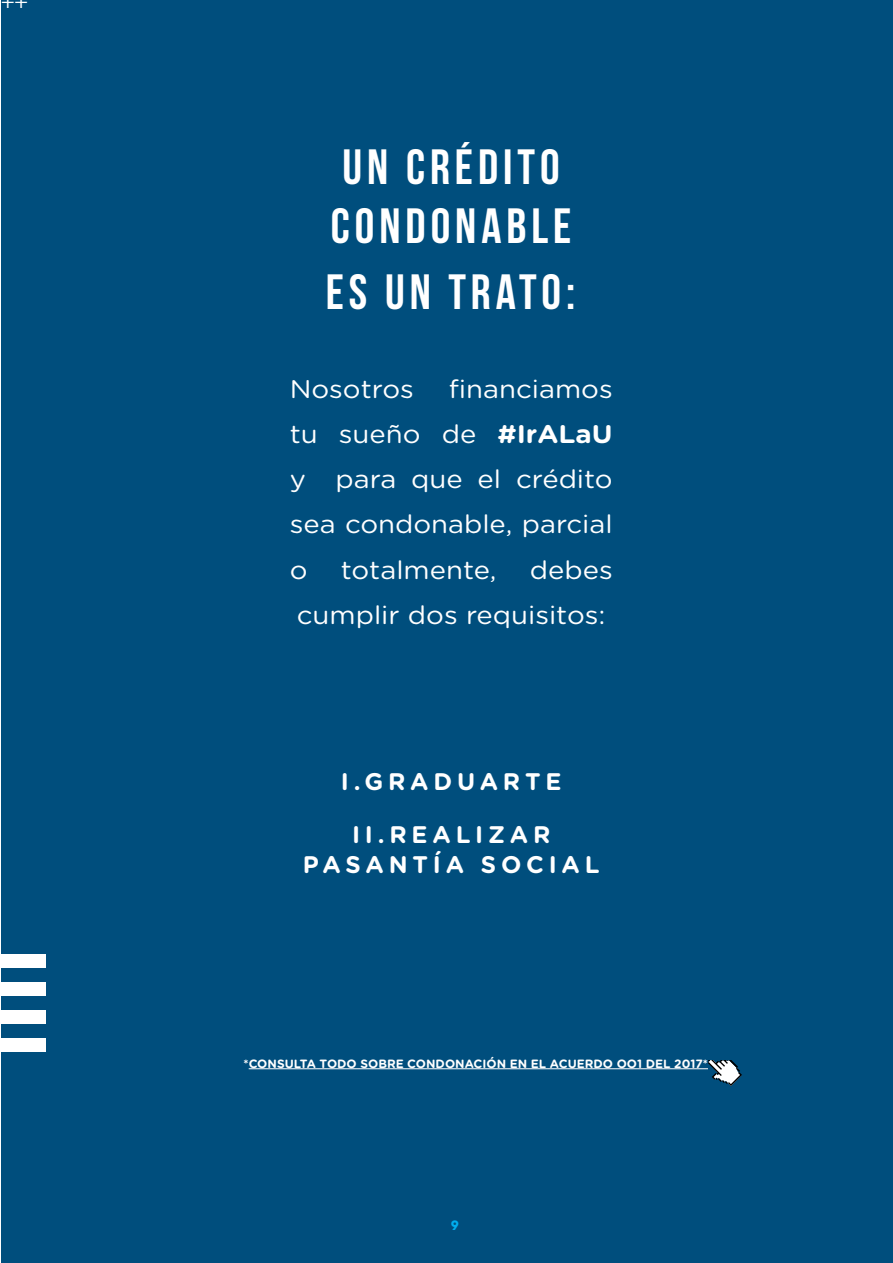
<style>
.page{position:relative;width:893px;height:1263px;background:#fff}
.page>*{position:absolute;margin:0;border:0;box-sizing:border-box;transform-origin:0 0}
.t1{font:49.5px/59.4px "Bebas Neue";letter-spacing:.1em;color:#fff}
.t2{font:25.5px/45px "Gotham Rounded";color:#fff;text-align:justify;scale:1.08 1}
.t3{font:700 24px/52.5px "Gotham Rounded";letter-spacing:.2em;color:#fff;text-align:center}
.t4{font:21px "Myriad Pro";color:#fff;scale:1.08 1}
.t5{font:800 13.5px "Gilroy";color:#00aeef}
.t6{font:700 12px "Gotham Rounded";color:#fff}
.s1{font-weight:700}
</style>
<div class="page">
<div style="left:1px;top:0;width:892px;height:1263px;background:#004e7d"></div>
<div style="left:0;top:954px;width:45px;height:14px;background:#fff"></div>
<div style="left:0;top:982px;width:45px;height:14px;background:#fff"></div>
<div style="left:0;top:1010px;width:45px;height:13px;background:#fff"></div>
<div style="left:0;top:1038px;width:45px;height:13px;background:#fff"></div>
<hr style="left:249px;top:1068px;width:459px;height:1px;background:#fff">
<svg style="left:708px;top:1060px;width:34px;height:26px"></svg>
<p class="t4" style="left:1px;top:-12px;width:27px">++</p>
<h1 class="t1" style="left:331px;top:137px;width:242px">UN CRÉDITO<br>CONDONABLE</h1>
<h1 class="t1" style="left:326px;top:261px;width:251px">ES UN TRATO:</h1>
<p class="t2" style="left:290px;top:366px;width:301px;text-indent:159px">financiamos tu sueño de <span class="s1">#IrALaU </span>y para que el crédito sea condonable, parcial o</p>
<p class="t2" style="left:290px;top:366px;width:117px">Nosotros</p>
<p class="t2" style="left:297px;top:546px;width:294px;text-align:right">debes<br>cumplir dos requisitos:</p>
<p class="t2" style="left:341px;top:546px;width:146px">totalmente,</p>
<p class="t3" style="left:341px;top:754px;width:222px">I.GRADUARTE<br>II.REALIZAR</p>
<p class="t3" style="left:303px;top:837px;width:298px">PASANTÍA SOCIAL</p>
<p class="t6" style="left:244px;top:1054px;width:466px">*CONSULTA TODO SOBRE CONDONACIÓN EN EL ACUERDO OO1 DEL 2017*</p>
<p class="t5" style="left:451px;top:1217px;width:9px">9</p>
</div>
